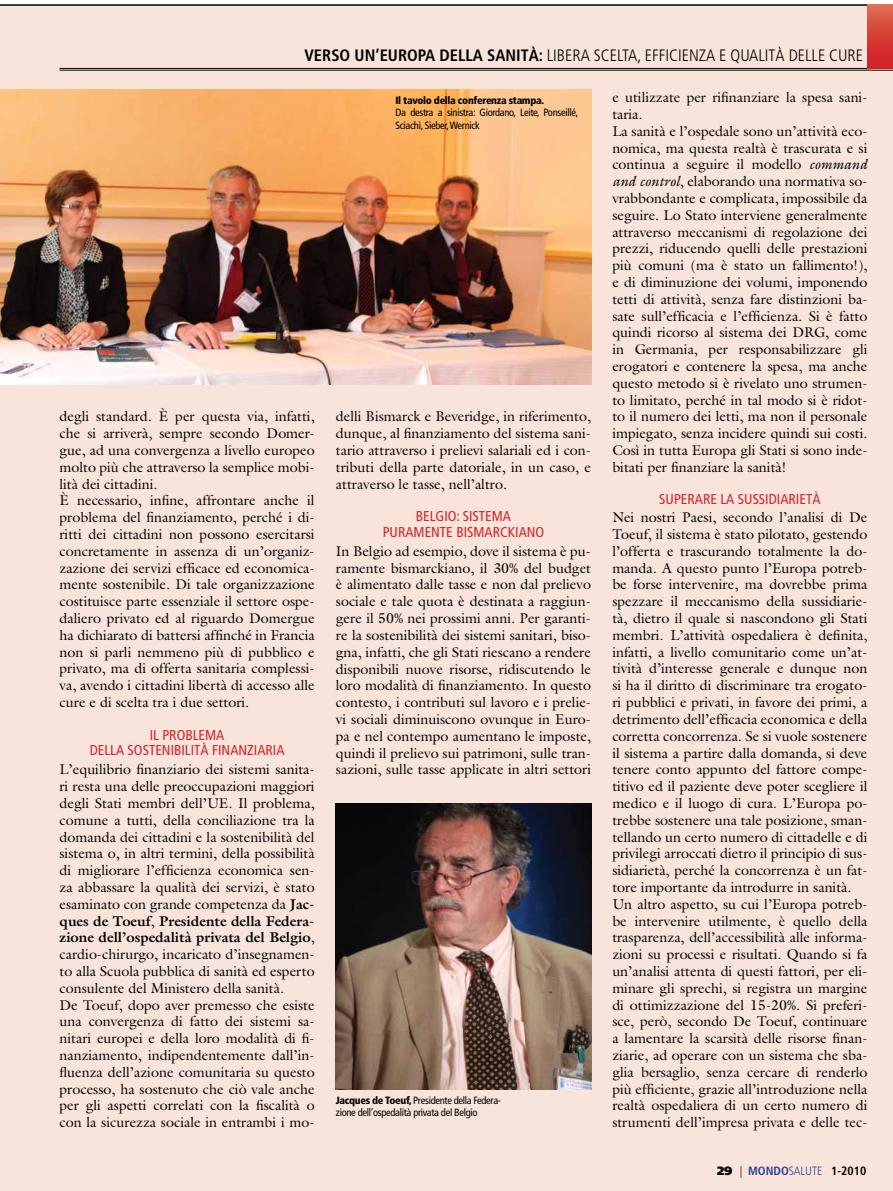
<style>
.page{position:relative;width:893px;height:1191px;background:#fff}
.page>*{position:absolute;margin:0;border:0;box-sizing:border-box;transform-origin:0 0}
.t1{font:300 condensed 16.5px "Frutiger";color:#000}
.t2{font:14.25px/16.8px "Galliard Std";color:#000}
.t3{font:condensed 14.25px/15.8px "Frutiger";color:#d2232a;text-align:center}
.t4{font:300 condensed 12px "Frutiger";color:#25408f}
.t5{font:condensed 10.5px/12.6px "Frutiger";letter-spacing:-.03em;color:#000}
.t6{font:900 condensed 10.5px "Frutiger";letter-spacing:-.03em;color:#000}
.s1{font-weight:700}
.s2{font-weight:900}
.s3{font-style:italic}
.s4{font-weight:900;font-stretch:normal;color:#000}
.s5{color:#000}
.s6{font-weight:700;color:#000}
</style>
<div class="page">
<div style="left:0;top:4px;width:893px;height:1187px;background:#f8e4db"></div>
<hr style="left:60px;top:68px;width:833px;height:1px;background:#000">
<hr style="left:60px;top:70px;width:833px;height:1px;background:#000">
<div style="left:867px;top:4px;width:26px;height:64px;background:linear-gradient(to bottom,#dc6c4e,#d01b22)"></div>
<img style="left:336px;top:803px;width:255px;height:286px">
<img style="left:0;top:89px;width:591px;height:295px">
<p class="t1" style="left:304px;top:49px;width:560px"><span class="s1">VERSO UN’EUROPA DELLA SANITÀ:</span> LIBERA SCELTA, EFFICIENZA E QUALITÀ DELLE CURE</p>
<p class="t2" style="left:60px;top:409px;width:257px">degli standard. È per questa via, infatti, che si arriverà, sempre secondo Domer&shy;gue, ad una convergenza a livello europeo molto più che attraverso la semplice mobi&shy;lità dei cittadini.<br>È necessario, infine, affrontare anche il problema del finanziamento, perché i di&shy;ritti dei cittadini non possono esercitarsi concretamente in assenza di un’organiz&shy;zazione dei servizi efficace ed economica&shy;mente sostenibile. Di tale organizzazione costituisce parte essenziale il settore ospe&shy;daliero privato ed al riguardo Domergue ha dichiarato di battersi affinché in Francia non si parli nemmeno più di pubblico e privato, ma di offerta sanitaria complessi&shy;va, avendo i cittadini libertà di accesso alle cure e di scelta tra i due settori.</p>
<p class="t3" style="left:90px;top:728px;width:196px">IL PROBLEMA<br>DELLA SOSTENIBILITÀ FINANZIARIA</p>
<p class="t2" style="left:60px;top:762px;width:257px">L’equilibrio finanziario dei sistemi sanita&shy;ri resta una delle preoccupazioni maggiori degli Stati membri dell’UE. Il problema, comune a tutti, della conciliazione tra la domanda dei cittadini e la sostenibilità del sistema o, in altri termini, della possibilità di migliorare l’efficienza economica sen&shy;za abbassare la qualità dei servizi, è stato esaminato con grande competenza da <span class="s1">Jac&shy;ques de Toeuf</span>, <span class="s1">Presidente della Federa&shy;zione dell’ospedalità privata del Belgio</span>, cardio-chirurgo, incaricato d’insegnamen&shy;to alla Scuola pubblica di sanità ed esperto consulente del Ministero della sanità.<br>De Toeuf, dopo aver premesso che esiste una convergenza di fatto dei sistemi sa&shy;nitari europei e della loro modalità di fi&shy;nanziamento, indipendentemente dall’in&shy;fluenza dell’azione comunitaria su questo processo, ha sostenuto che ciò vale anche per gli aspetti correlati con la fiscalità o con la sicurezza sociale in entrambi i mo-</p>
<p class="t6" style="left:395px;top:96px;width:150px">Il tavolo della conferenza stampa.</p>
<p class="t5" style="left:395px;top:107px;width:184px">Da destra a sinistra: Giordano, Leite, Ponseillé,<br>Sciachì, Sieber, Wernick</p>
<p class="t2" style="left:336px;top:409px;width:257px;text-align:justify">delli Bismarck e Beveridge, in riferimento, dunque, al finanziamento del sistema sani&shy;tario attraverso i prelievi salariali ed i con&shy;tributi della parte datoriale, in un caso, e attraverso le tasse, nell’altro.</p>
<p class="t3" style="left:383px;top:509px;width:163px">BELGIO: SISTEMA<br>PURAMENTE BISMARCKIANO</p>
<p class="t2" style="left:336px;top:544px;width:257px;text-align:justify">In Belgio ad esempio, dove il sistema è pu&shy;ramente bismarckiano, il 30% del budget è alimentato dalle tasse e non dal prelievo sociale e tale quota è destinata a raggiun&shy;gere il 50% nei prossimi anni. Per garanti&shy;re la sostenibilità dei sistemi sanitari, biso&shy;gna, infatti, che gli Stati riescano a rendere disponibili nuove risorse, ridiscutendo le loro modalità di finanziamento. In questo contesto, i contributi sul lavoro e i prelie&shy;vi sociali diminuiscono ovunque in Euro&shy;pa e nel contempo aumentano le imposte, quindi il prelievo sui patrimoni, sulle tran&shy;sazioni, sulle tasse applicate in altri settori</p>
<p class="t5" style="left:336px;top:1094px;width:167px"><span class="s2">Jacques de Toeuf,</span> Presidente della Federa&shy;zione dell’ospedalità privata del Belgio</p>
<p class="t2" style="left:612px;top:90px;width:257px">e utilizzate per rifinanziare la spesa sani&shy;taria.<br>La sanità e l’ospedale sono un’attività eco&shy;nomica, ma questa realtà è trascurata e si continua a seguire il modello <span class="s3">command and control</span>, elaborando una normativa so&shy;vrabbondante e complicata, impossibile da seguire. Lo Stato interviene generalmente attraverso meccanismi di regolazione dei prezzi, riducendo quelli delle prestazioni più comuni (ma è stato un fallimento!), e di diminuzione dei volumi, imponendo tetti di attività, senza fare distinzioni ba&shy;sate sull’efficacia e l’efficienza. Si è fatto quindi ricorso al sistema dei DRG, come in Germania, per responsabilizzare gli erogatori e contenere la spesa, ma anche questo metodo si è rivelato uno strumen&shy;to limitato, perché in tal modo si è ridot&shy;to il numero dei letti, ma non il personale impiegato, senza incidere quindi sui costi.<br>Così in tutta Europa gli Stati si sono inde&shy;bitati per finanziare la sanità!</p>
<p class="t3" style="left:659px;top:493px;width:163px">SUPERARE LA SUSSIDIARIETÀ</p>
<p class="t2" style="left:612px;top:510px;width:257px">Nei nostri Paesi, secondo l’analisi di De Toeuf, il sistema è stato pilotato, gestendo l’offerta e trascurando totalmente la do&shy;manda. A questo punto l’Europa potreb&shy;be forse intervenire, ma dovrebbe prima spezzare il meccanismo della sussidiarie&shy;tà, dietro il quale si nascondono gli Stati membri. L’attività ospedaliera è definita, infatti, a livello comunitario come un’at&shy;tività d’interesse generale e dunque non si ha il diritto di discriminare tra erogato&shy;ri pubblici e privati, in favore dei primi, a detrimento dell’efficacia economica e della corretta concorrenza. Se si vuole sostenere il sistema a partire dalla domanda, si deve tenere conto appunto del fattore compe&shy;titivo ed il paziente deve poter scegliere il medico e il luogo di cura. L’Europa po&shy;trebbe sostenere una tale posizione, sman&shy;tellando un certo numero di cittadelle e di privilegi arroccati dietro il principio di sus&shy;sidiarietà, perché la concorrenza è un fat&shy;tore importante da introdurre in sanità.<br>Un altro aspetto, su cui l’Europa potreb&shy;be intervenire utilmente, è quello della trasparenza, dell’accessibilità alle informa&shy;zioni su processi e risultati. Quando si fa un’analisi attenta di questi fattori, per eli&shy;minare gli sprechi, si registra un margine di ottimizzazione del 15-20%. Si preferi&shy;sce, però, secondo De Toeuf, continuare a lamentare la scarsità delle risorse finan&shy;ziarie, ad operare con un sistema che sba&shy;glia bersaglio, senza cercare di renderlo più efficiente, grazie all’introduzione nella realtà ospedaliera di un certo numero di strumenti dell’impresa privata e delle tec-</p>
<p class="t4" style="left:717px;top:1166px;width:151px"><span class="s4">29</span> <span class="s5">|</span> <span class="s1">MONDO</span>SALUTE <span class="s6">1-2010</span></p>
</div>
